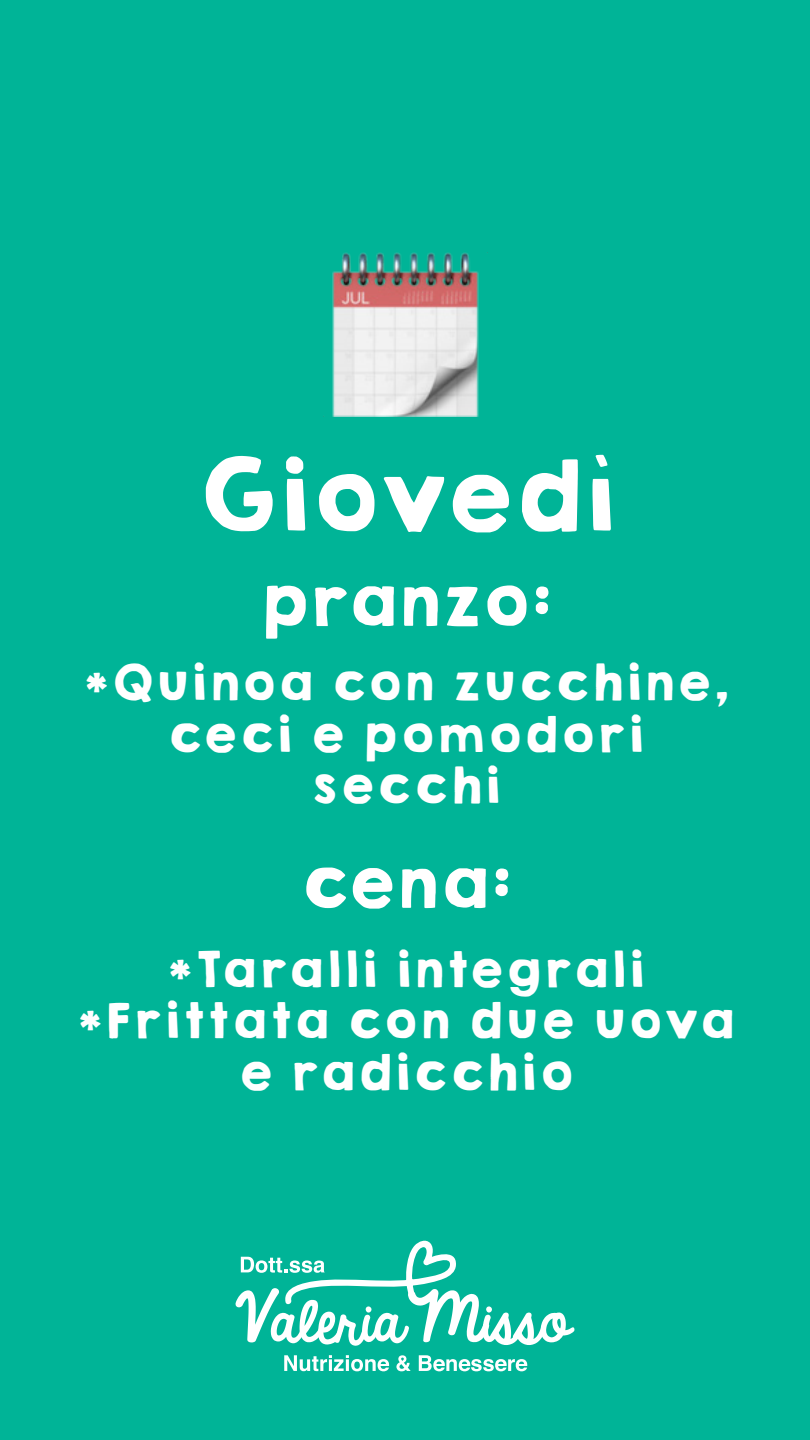
<style>
.page{position:relative;width:810px;height:1440px;background:#00b497}
.page>*{position:absolute;margin:0;border:0;box-sizing:border-box;transform-origin:0 0}
.t1{font:87.75px "KGHAPPY Solid";color:#fff}
.t2{font:61.8px "KGHAPPY Solid";color:#fff}
.t3{font:44.25px/51.4px "KGHAPPY Solid";letter-spacing:.04em;color:#fff;text-align:center}
</style>
<div class="page">
<img style="left:323px;top:253px;width:156px;height:164px">
<svg style="left:284px;top:1355px;width:105px;height:16px"></svg>
<svg style="left:396px;top:1355px;width:15px;height:16px"></svg>
<svg style="left:419px;top:1355px;width:108px;height:16px"></svg>
<svg style="left:235px;top:1240px;width:339px;height:106px"></svg>
<h1 class="t1" style="left:196px;top:429px;width:420px">Giovedì</h1>
<h2 class="t2" style="left:259px;top:553px;width:294px">pranzo:</h2>
<p class="t3" style="left:82px;top:657px;width:648px">*Quinoa con zucchine, ceci e pomodori secchi</p>
<h2 class="t2" style="left:299px;top:835px;width:213px">cena:</h2>
<p class="t3" style="left:75px;top:943px;width:660px">*Taralli integrali *Frittata con due uova e radicchio</p>
</div>
